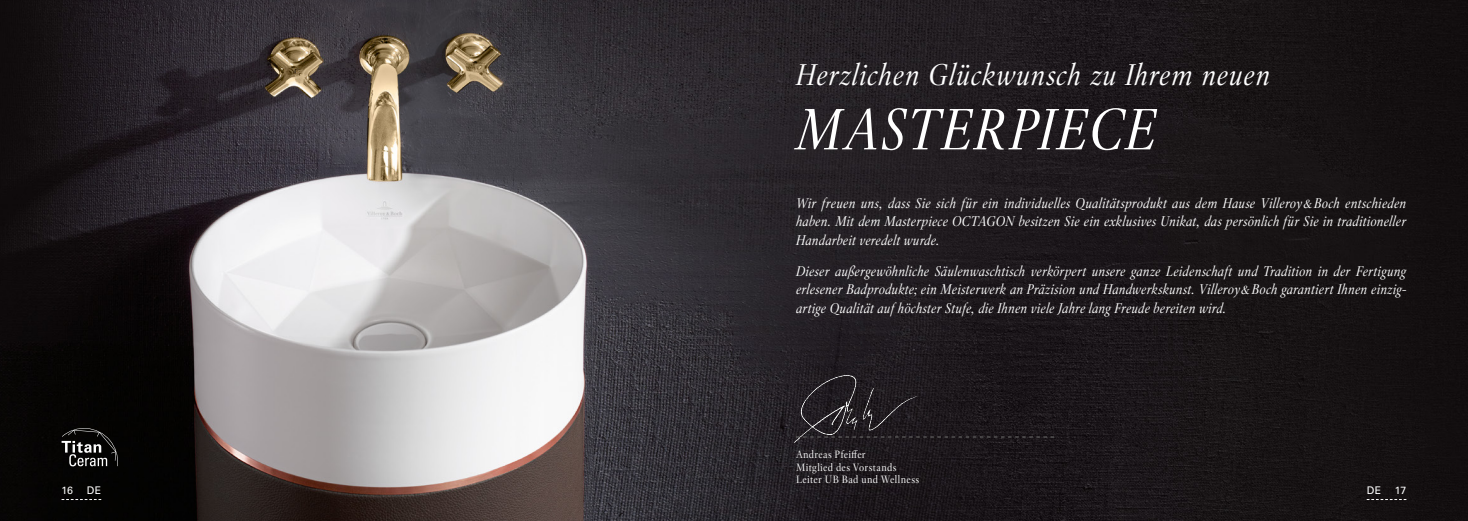
<style>
.page{position:relative;width:1468px;height:521px;background:#fff}
.page>*{position:absolute;margin:0;border:0;box-sizing:border-box;transform-origin:0 0}
.t1{font:italic 57.75px "Villeroy Boch";letter-spacing:.025em;color:#fff}
.t2{font:italic 29.75px "Villeroy Boch";letter-spacing:.025em;color:#fff}
.t3{font:italic 14px/18.6px "Villeroy Boch";letter-spacing:.01em;color:#fff;text-align:justify}
.t4{font:10.5px/12.2px "Villeroy Boch";letter-spacing:.03em;color:#fff}
.t5{font:10.5px "Univers LT";letter-spacing:.015em;color:#fff}
</style>
<div class="page">
<img style="left:0;top:0;width:1467px;height:520px">
<svg style="left:1366px;top:499px;width:40px;height:1px"></svg>
<svg style="left:62px;top:499px;width:39px;height:1px"></svg>
<img style="left:793px;top:374px;width:130px;height:74px">
<svg style="left:796px;top:436px;width:258px;height:1px"></svg>
<svg style="left:62px;top:428px;width:56px;height:38px;background:#333332"></svg>
<h2 class="t2" style="left:796px;top:55px;width:475px">Herzlichen Glückwunsch zu Ihrem neuen</h2>
<h1 class="t1" style="left:796px;top:93px;width:362px">MASTERPIECE</h1>
<p class="t3" style="left:796px;top:193px;width:612px">Wir freuen uns, dass Sie sich für ein individuelles Qualitätsprodukt aus dem Hause Villeroy&amp;Boch entschieden haben. Mit dem Masterpiece OCTAGON besitzen Sie ein exklusives Unikat, das persönlich für Sie in traditioneller Handarbeit veredelt wurde.</p>
<p class="t3" style="left:796px;top:261px;width:612px">Dieser außergewöhnliche Säulenwaschtisch verkörpert unsere ganze Leidenschaft und Tradition in der Fertigung erlesener Badprodukte; ein Meisterwerk an Präzision und Handwerkskunst. Villeroy&amp;Boch garantiert Ihnen einzig&shy;artige Qualität auf höchster Stufe, die Ihnen viele Jahre lang Freude bereiten wird.</p>
<p class="t4" style="left:796px;top:448px;width:125px">Andreas Pfeiffer<br>Mitglied des Vorstands<br>Leiter UB Bad und Wellness</p>
<p class="t5" style="left:62px;top:484px;width:13px">16</p>
<p class="t5" style="left:87px;top:484px;width:16px">DE</p>
<p class="t5" style="left:1366px;top:484px;width:16px">DE</p>
<p class="t5" style="left:1394px;top:484px;width:13px">17</p>
</div>
